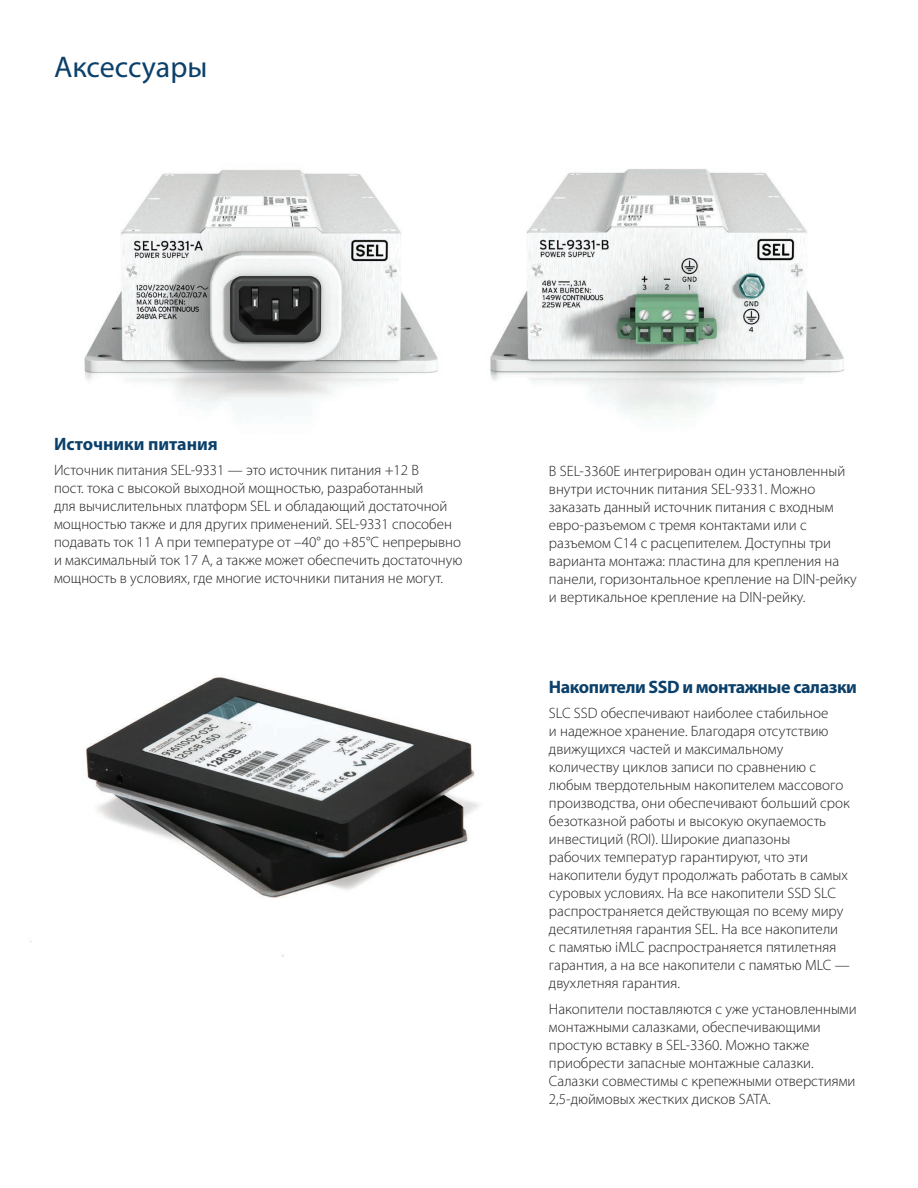
<style>
.page{position:relative;width:918px;height:1188px;background:#fff}
.page>*{position:absolute;margin:0;border:0;box-sizing:border-box;transform-origin:0 0}
.t1{font:30px "Myriad Pro";color:#0b406a}
.t2{font:700 18px "Myriad Pro";letter-spacing:-.025em;color:#0b406a}
.t3{font:700 18px "Myriad Pro";color:#0b406a}
.t4{font:300 15px/18px "Myriad Pro";color:#231f20}
</style>
<div class="page">
<img style="left:490px;top:169px;width:354px;height:246px">
<img style="left:30px;top:677px;width:449px;height:279px">
<img style="left:84px;top:169px;width:354px;height:235px">
<h1 class="t1" style="left:54px;top:48px;width:155px">Аксессуары</h1>
<p class="t3" style="left:54px;top:432px;width:165px">Источники питания</p>
<p class="t4" style="left:54px;top:461px;width:410px">Источник питания SEL-9331 — это источник питания +12 В<br>пост. тока с высокой выходной мощностью, разработанный<br>для вычислительных платформ SEL и обладающий достаточной мощностью также и для других применений. SEL-9331 способен подавать ток 11 А при температуре от –40° до +85°C непрерывно и максимальный ток 17 А, а также может обеспечить достаточную мощность в условиях, где многие источники питания не могут.</p>
<p class="t4" style="left:549px;top:462px;width:309px">В SEL-3360E интегрирован один установленный внутри источник питания SEL-9331. Можно заказать данный источник питания с входным евро-разъемом с тремя контактами или с разъемом C14 с расцепителем. Доступны три варианта монтажа: пластина для крепления на панели, горизонтальное крепление на DIN-рейку и вертикальное крепление на DIN-рейку.</p>
<p class="t2" style="left:549px;top:675px;width:309px">Накопители SSD и монтажные салазки</p>
<p class="t4" style="left:549px;top:704px;width:302px">SLC SSD обеспечивают наиболее стабильное<br>и надежное хранение. Благодаря отсутствию движущихся частей и максимальному количеству циклов записи по сравнению с любым твердотельным накопителем массового производства, они обеспечивают больший срок безотказной работы и высокую окупаемость инвестиций (ROI). Широкие диапазоны<br>рабочих температур гарантируют, что эти накопители будут продолжать работать в самых суровых условиях. На все накопители SSD SLC распространяется действующая по всему миру десятилетняя гарантия SEL. На все накопители<br>с памятью iMLC распространяется пятилетняя гарантия, а на все накопители с памятью MLC — двухлетняя гарантия.</p>
<p class="t4" style="left:549px;top:1000px;width:309px">Накопители поставляются с уже установленными монтажными салазками, обеспечивающими простую вставку в SEL-3360. Можно также приобрести запасные монтажные салазки.<br>Салазки совместимы с крепежными отверстиями 2,5-дюймовых жестких дисков SATA.</p>
</div>
